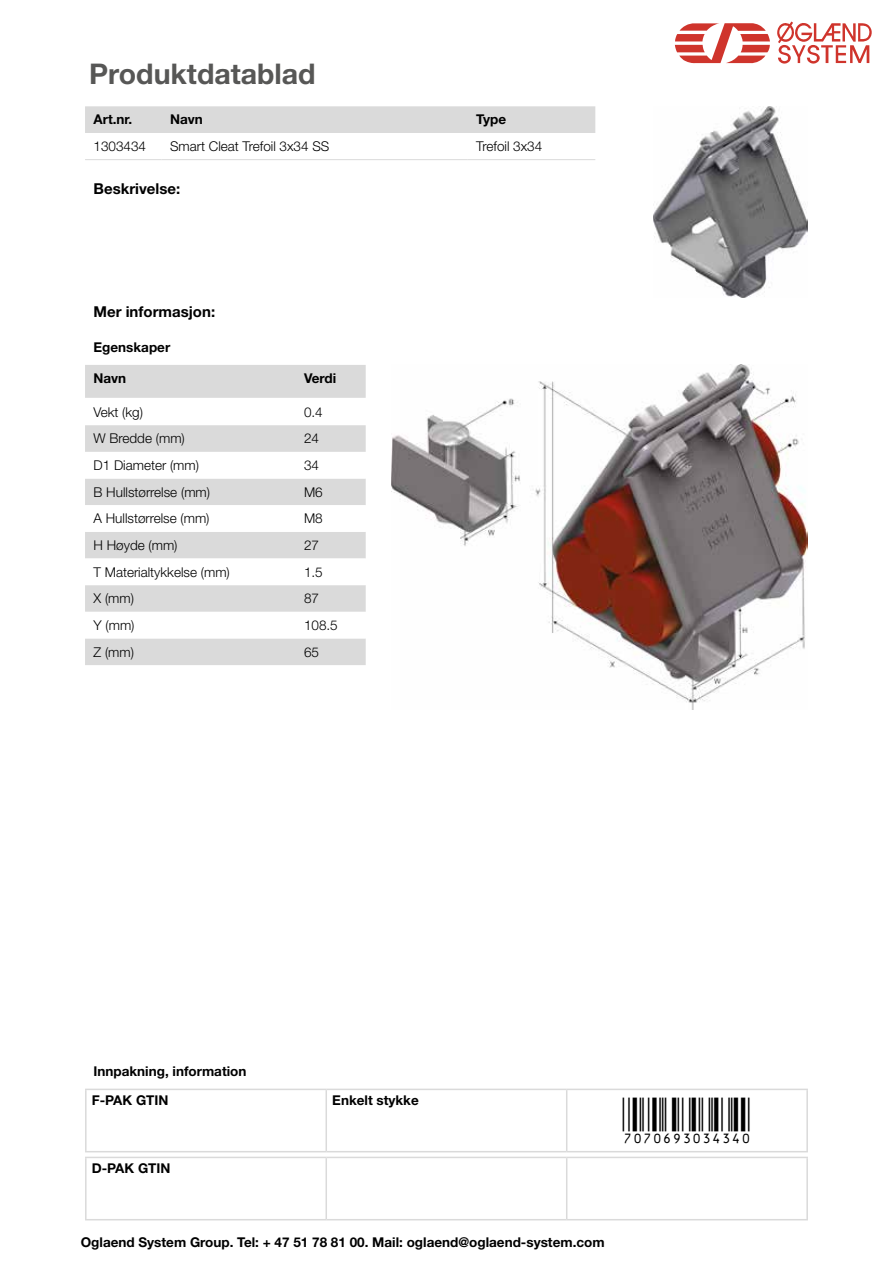
<style>
.page{position:relative;width:893px;height:1263px;background:#fff}
.page>*{position:absolute;margin:0;border:0;box-sizing:border-box;transform-origin:0 0}
.t1{font:45px "Viisas EAN Matala";color:#000}
.t2{font:700 28.5px "Helvetica Neue LT Std";color:#575756}
.t3{font:700 15px "Helvetica Neue LT Std";color:#000}
.t4{font:300 13.5px "Helvetica Neue LT Std";color:#000}
.t5{font:700 13.5px/29.1px "Helvetica Neue LT Std";color:#000}
</style>
<div class="page">
<svg style="left:675px;top:23px;width:95px;height:40px"></svg>
<svg style="left:777px;top:21px;width:95px;height:43px"></svg>
<div style="left:85px;top:106px;width:510px;height:27px;background:#dadada"></div>
<hr style="left:85px;top:159px;width:77px;height:1px;background:#dadada">
<hr style="left:162px;top:159px;width:306px;height:1px;background:#dadada">
<hr style="left:468px;top:159px;width:127px;height:1px;background:#dadada">
<img style="left:653px;top:107px;width:155px;height:190px">
<img style="left:391px;top:365px;width:416px;height:344px">
<div style="left:85px;top:365px;width:281px;height:33px;background:#dadada"></div>
<div style="left:85px;top:425px;width:281px;height:240px;background:#dadada"></div>
<svg style="left:85px;top:452px;width:281px;height:186px"></svg>
<hr style="left:85px;top:1089px;width:241px;height:1px;background:#dadada">
<hr style="left:85px;top:1090px;width:2px;height:61px;background:#dadada">
<hr style="left:326px;top:1089px;width:241px;height:1px;background:#dadada">
<hr style="left:325px;top:1090px;width:2px;height:61px;background:#dadada">
<hr style="left:567px;top:1089px;width:241px;height:1px;background:#dadada">
<hr style="left:566px;top:1090px;width:1px;height:61px;background:#dadada">
<hr style="left:806px;top:1090px;width:2px;height:61px;background:#dadada">
<hr style="left:85px;top:1151px;width:241px;height:1px;background:#dadada">
<hr style="left:326px;top:1151px;width:241px;height:1px;background:#dadada">
<hr style="left:567px;top:1151px;width:241px;height:1px;background:#dadada">
<hr style="left:85px;top:1157px;width:241px;height:1px;background:#dadada">
<hr style="left:85px;top:1158px;width:2px;height:61px;background:#dadada">
<hr style="left:326px;top:1157px;width:241px;height:1px;background:#dadada">
<hr style="left:325px;top:1158px;width:2px;height:61px;background:#dadada">
<hr style="left:567px;top:1157px;width:241px;height:1px;background:#dadada">
<hr style="left:566px;top:1158px;width:1px;height:61px;background:#dadada">
<hr style="left:806px;top:1158px;width:2px;height:61px;background:#dadada">
<hr style="left:85px;top:1219px;width:241px;height:1px;background:#dadada">
<hr style="left:326px;top:1219px;width:241px;height:1px;background:#dadada">
<hr style="left:567px;top:1219px;width:241px;height:1px;background:#dadada">
<h2 class="t2" style="left:89px;top:56px;width:228px">Produktdatablad</h2>
<p class="t5" style="left:94px;top:105px;width:40px">Art.nr.</p>
<p class="t5" style="left:170px;top:105px;width:34px">Navn</p>
<p class="t5" style="left:476px;top:105px;width:32px">Type</p>
<p class="t4" style="left:94px;top:138px;width:54px">1303434</p>
<p class="t4" style="left:170px;top:138px;width:161px">Smart Cleat Trefoil 3x34 SS</p>
<p class="t4" style="left:476px;top:138px;width:68px">Trefoil 3x34</p>
<p class="t3" style="left:94px;top:179px;width:88px">Beskrivelse:</p>
<p class="t3" style="left:94px;top:302px;width:123px">Mer informasjon:</p>
<p class="t5" style="left:94px;top:332px;width:78px">Egenskaper</p>
<p class="t5" style="left:94px;top:363px;width:34px">Navn</p>
<p class="t5" style="left:304px;top:363px;width:34px">Verdi</p>
<p class="t4" style="left:94px;top:404px;width:51px">Vekt (kg)</p>
<p class="t4" style="left:304px;top:404px;width:20px">0.4</p>
<p class="t4" style="left:94px;top:430px;width:93px">W Bredde (mm)</p>
<p class="t4" style="left:304px;top:430px;width:17px">24</p>
<p class="t4" style="left:94px;top:457px;width:107px">D1 Diameter (mm)</p>
<p class="t4" style="left:304px;top:457px;width:17px">34</p>
<p class="t4" style="left:94px;top:484px;width:118px">B Hullstørrelse (mm)</p>
<p class="t4" style="left:304px;top:484px;width:20px">M6</p>
<p class="t4" style="left:94px;top:510px;width:118px">A Hullstørrelse (mm)</p>
<p class="t4" style="left:304px;top:510px;width:20px">M8</p>
<p class="t4" style="left:94px;top:537px;width:86px">H Høyde (mm)</p>
<p class="t4" style="left:304px;top:537px;width:17px">27</p>
<p class="t4" style="left:94px;top:564px;width:138px">T Materialtykkelse (mm)</p>
<p class="t4" style="left:304px;top:564px;width:20px">1.5</p>
<p class="t4" style="left:94px;top:590px;width:42px">X (mm)</p>
<p class="t4" style="left:304px;top:590px;width:17px">87</p>
<p class="t4" style="left:94px;top:617px;width:42px">Y (mm)</p>
<p class="t4" style="left:304px;top:617px;width:35px">108.5</p>
<p class="t4" style="left:94px;top:643px;width:42px">Z (mm)</p>
<p class="t4" style="left:304px;top:643px;width:17px">65</p>
<p class="t5" style="left:92px;top:1056px;width:156px">Innpakning, information<br>F-PAK GTIN</p>
<p class="t5" style="left:92px;top:1153px;width:80px">D-PAK GTIN</p>
<p class="t5" style="left:332px;top:1085px;width:88px">Enkelt stykke</p>
<h1 class="t1" style="left:623px;top:1097px;width:130px">7070693034340</h1>
<p class="t5" style="left:81px;top:1227px;width:525px">Oglaend System Group. Tel: + 47 51 78 81 00. Mail: oglaend@oglaend-system.com</p>
</div>
